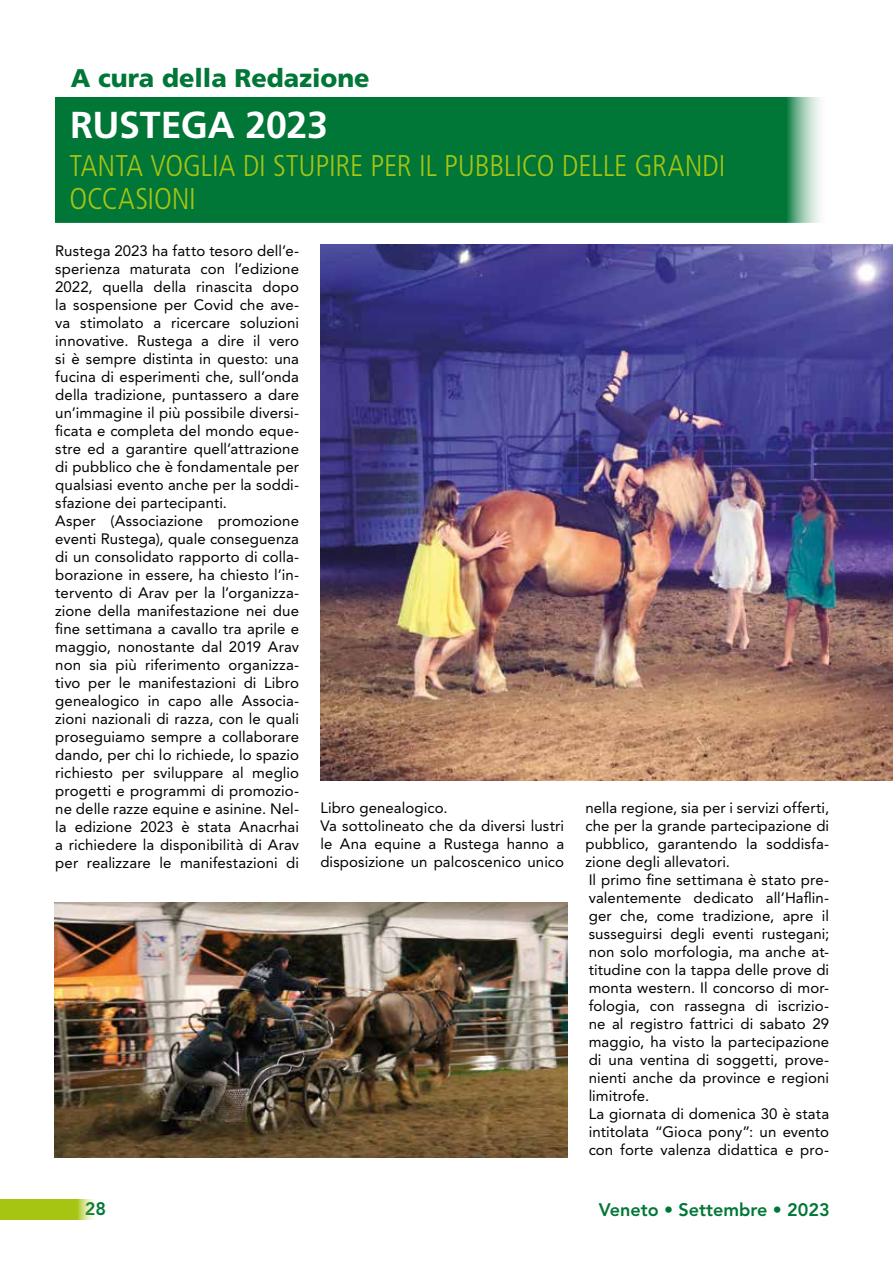
<style>
.page{position:relative;width:893px;height:1263px;background:#fff}
.page>*{position:absolute;margin:0;border:0;box-sizing:border-box;transform-origin:0 0}
.t1{font:700 37.5px "Frutiger LT Std";letter-spacing:-.005em;color:#fff}
.t2{font:300 condensed 30px/33px "Frutiger LT Std";letter-spacing:-.01em;color:#a6c412}
.t3{font:900 25.5px "Frutiger LT Std";color:#007637}
.t4{font:800 18px "Avenir LT Std";color:#007637}
.t5{font:15px/18px "Avenir LT Std";letter-spacing:.005em;color:#000}
</style>
<div class="page">
<svg style="left:0;top:1199px;width:95px;height:21px;background:#afca2c"></svg>
<img style="left:321px;top:244px;width:572px;height:536px">
<img style="left:55px;top:902px;width:512px;height:256px">
<div style="left:55px;top:97px;width:774px;height:125px;background:#007637"></div>
<h3 class="t3" style="left:71px;top:63px;width:300px">A cura della Redazione</h3>
<h1 class="t1" style="left:70px;top:103px;width:259px">RUSTEGA 2023</h1>
<h2 class="t2" style="left:70px;top:149px;width:657px">TANTA VOGLIA DI STUPIRE PER IL PUBBLICO DELLE GRANDI<br>OCCASIONI</h2>
<p class="t5" style="left:55px;top:242px;width:245px">Rustega 2023 ha fatto tesoro dell’e&shy;sperienza maturata con l’edizione 2022, quella della rinascita dopo la sospensione per Covid che ave&shy;va stimolato a ricercare soluzioni innovative. Rustega a dire il vero si è sempre distinta in questo: una fucina di esperimenti che, sull’onda della tradizione, puntassero a dare un’immagine il più possibile diversi&shy;ficata e completa del mondo eque&shy;stre ed a garantire quell’attrazione di pubblico che è fondamentale per qualsiasi evento anche per la soddi&shy;sfazione dei partecipanti.<br>Asper (Associazione promozione eventi Rustega), quale conseguenza di un consolidato rapporto di colla&shy;borazione in essere, ha chiesto l’in&shy;tervento di Arav per la l’organizza&shy;zione della manifestazione nei due fine settimana a cavallo tra aprile e maggio, nonostante dal 2019 Arav non sia più riferimento organizza&shy;tivo per le manifestazioni di Libro genealogico in capo alle Associa&shy;zioni nazionali di razza, con le quali proseguiamo sempre a collaborare dando, per chi lo richiede, lo spazio richiesto per sviluppare al meglio progetti e programmi di promozio&shy;ne delle razze equine e asinine. Nel&shy;la edizione 2023 è stata Anacrhai a richiedere la disponibilità di Arav per realizzare le manifestazioni di</p>
<p class="t5" style="left:320px;top:799px;width:245px">Libro genealogico.<br>Va sottolineato che da diversi lustri le Ana equine a Rustega hanno a disposizione un palcoscenico unico</p>
<p class="t5" style="left:585px;top:799px;width:245px">nella regione, sia per i servizi offerti, che per la grande partecipazione di pubblico, garantendo la soddisfa&shy;zione degli allevatori.<br>Il primo fine settimana è stato pre&shy;valentemente dedicato all’Haflin&shy;ger che, come tradizione, apre il susseguirsi degli eventi rustegani; non solo morfologia, ma anche at&shy;titudine con la tappa delle prove di monta western. Il concorso di mor&shy;fologia, con rassegna di iscrizio&shy;ne al registro fattrici di sabato 29 maggio, ha visto la partecipazione di una ventina di soggetti, prove&shy;nienti anche da province e regioni limitrofe.<br>La giornata di domenica 30 è stata intitolata “Gioca pony”: un evento con forte valenza didattica e pro-</p>
<p class="t4" style="left:85px;top:1198px;width:23px">28</p>
<p class="t4" style="left:599px;top:1199px;width:232px">Veneto • Settembre • 2023</p>
</div>
